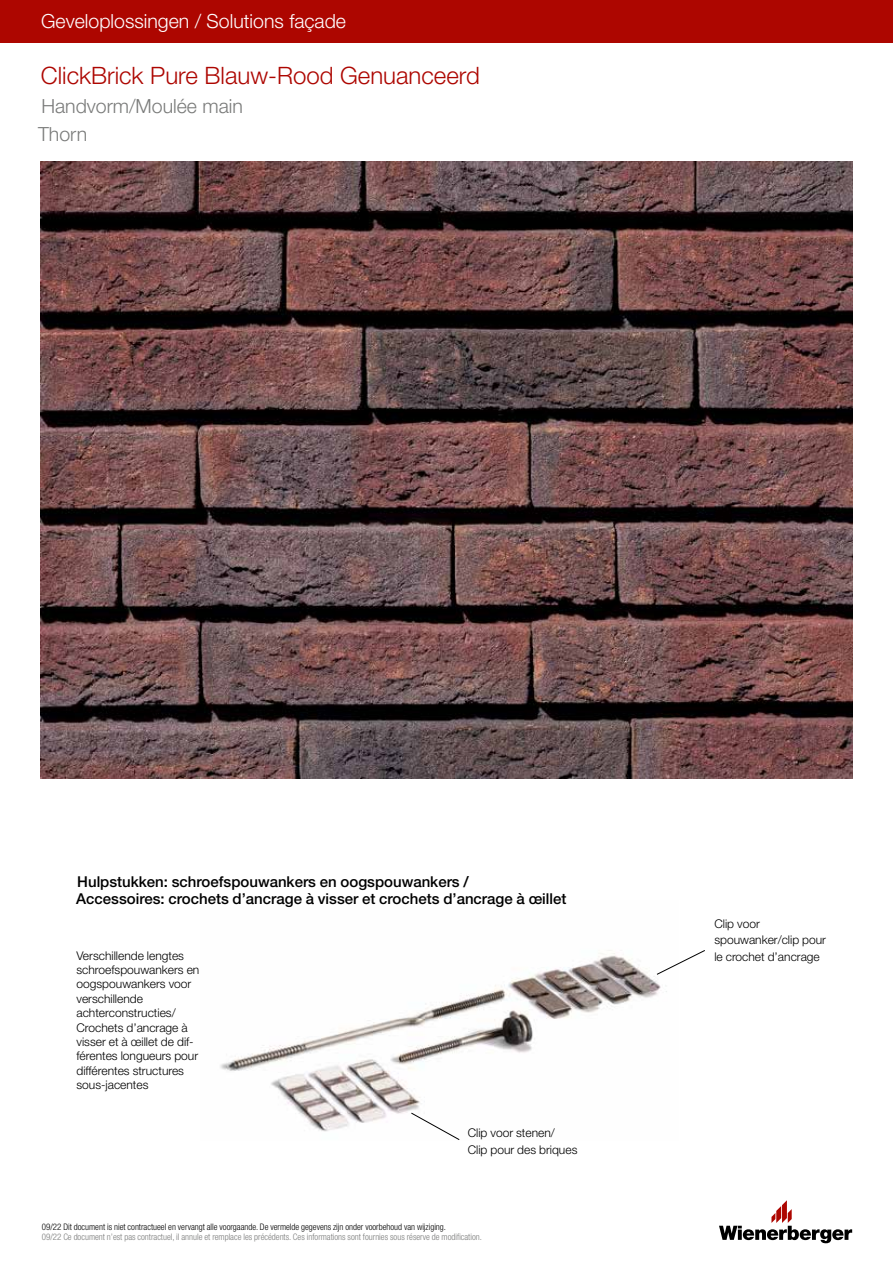
<style>
.page{position:relative;width:893px;height:1263px;background:#fff}
.page>*{position:absolute;margin:0;border:0;box-sizing:border-box;transform-origin:0 0}
.t1{font:300 24px "Helvetica Neue LT Std";color:#ad0600}
.t2{font:300 19.5px "Helvetica Neue LT Std";color:#fff}
.t3{font:300 19.5px/28.5px "Helvetica Neue LT Std";color:#7a7b7a}
.t4{font:500 15px/16.5px "Helvetica Neue LT Std";color:#000}
.t5{font:300 12px/14.4px "Helvetica Neue LT Std";color:#000}
.t6{font:300 condensed 9px "Helvetica Neue LT Std";color:#7a7b7a}
.t7{font:300 condensed 9px "Helvetica Neue LT Std";color:#000}
</style>
<div class="page">
<div style="left:0;top:0;width:893px;height:43px;background:#ad0600"></div>
<svg style="left:719px;top:1200px;width:133px;height:43px"></svg>
<img style="left:220px;top:950px;width:447px;height:182px">
<img style="left:41px;top:162px;width:811px;height:616px">
<svg style="left:656px;top:950px;width:49px;height:25px"></svg>
<svg style="left:410px;top:1112px;width:50px;height:28px"></svg>
<h2 class="t2" style="left:41px;top:9px;width:306px">Geveloplossingen / Solutions façade</h2>
<h1 class="t1" style="left:41px;top:61px;width:440px">ClickBrick Pure Blauw-Rood Genuanceerd</h1>
<h2 class="t3" style="left:38px;top:91px;width:206px">Handvorm/Moulée main<br>Thorn</h2>
<p class="t4" style="left:76px;top:874px;width:492px">Hulpstukken: schroefspouwankers en oogspouwankers /<br>Accessoires: crochets d’ancrage à visser et crochets d’ancrage à œillet</p>
<p class="t5" style="left:77px;top:948px;width:124px">Verschillende lengtes schroefspouwankers en oogspouwankers voor verschillende achterconstructies/<br>Crochets d’ancrage à visser et à œillet de dif&shy;férentes longueurs pour différentes structures sous-jacentes</p>
<p class="t5" style="left:468px;top:1124px;width:111px;line-height:16.5px">Clip voor stenen/<br>Clip pour des briques</p>
<p class="t7" style="left:42px;top:1221px;width:406px">09/22 Dit document is niet contractueel en vervangt alle voorgaande. De vermelde gegevens zijn onder voorbehoud van wijziging.</p>
<p class="t6" style="left:42px;top:1232px;width:442px">09/22 Ce document n’est pas contractuel, il annule et remplace les précédents. Ces informations sont fournies sous réserve de modification.</p>
<p class="t5" style="left:714px;top:915px;width:113px;line-height:16.5px">Clip voor spouwanker/clip pour le crochet d’ancrage</p>
</div>
